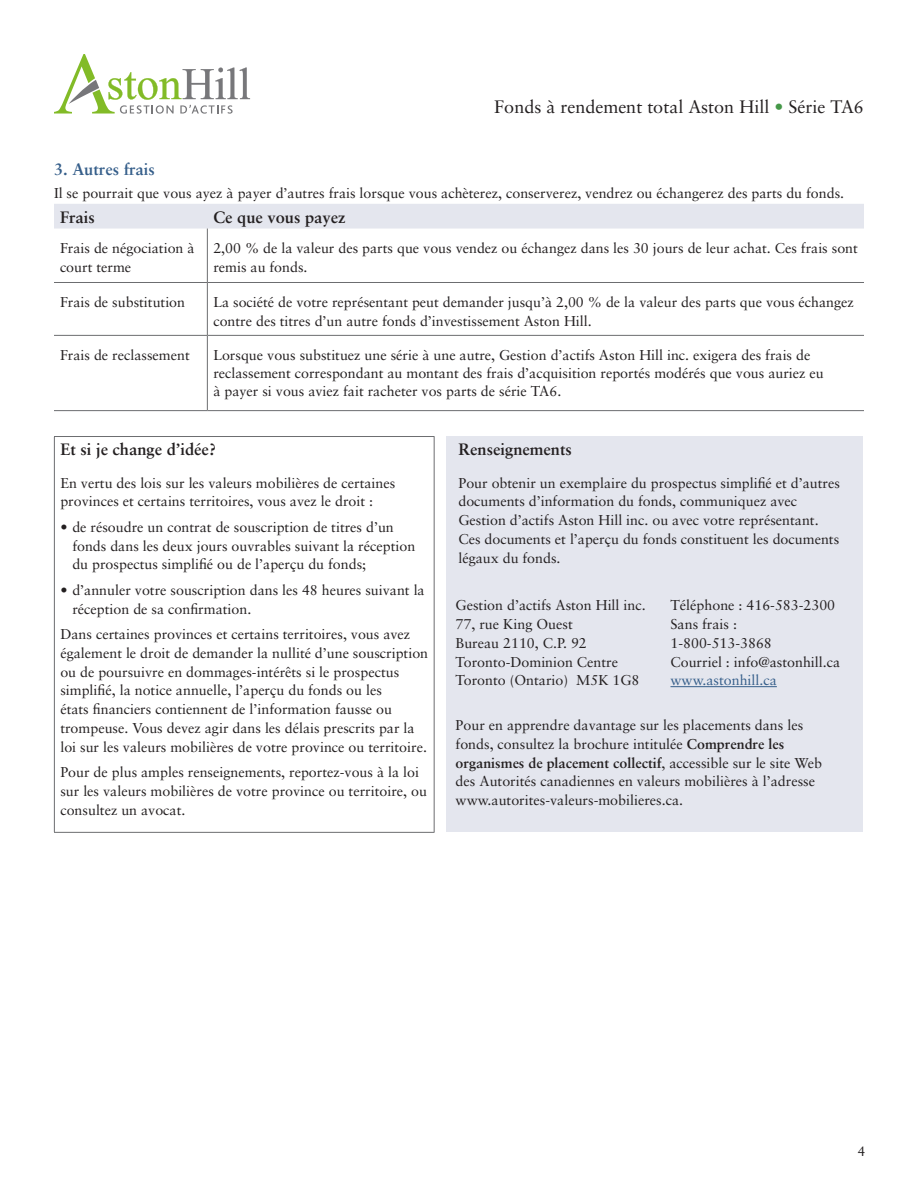
<style>
.page{position:relative;width:918px;height:1188px;background:#fff}
.page>*{position:absolute;margin:0;border:0;box-sizing:border-box;transform-origin:0 0}
.t1{font:18px "Sabon";color:#231f20}
.Body{font:700 16.5px "Sabon";color:#231f20}
.Headings{font:700 16.5px "Sabon";color:#355e8a}
.Body-2{font:14.25px/18.8px "Sabon";color:#231f20}
.Body-3{font:14.25px "Sabon";color:#355e8a}
.t2{font:13.5px "Sabon";color:#231f20}
.s1{color:#459848}
.s2{font-weight:700}
</style>
<div class="page">
<svg style="left:54px;top:54px;width:196px;height:60px"></svg>
<div style="left:54px;top:204px;width:810px;height:25px;background:#e4e6ee"></div>
<hr style="left:207px;top:229px;width:1px;height:53px;background:#6c6d70">
<hr style="left:54px;top:282px;width:153px;height:1px;background:#6c6d70">
<hr style="left:54px;top:335px;width:153px;height:1px;background:#6c6d70">
<hr style="left:54px;top:410px;width:153px;height:1px;background:#6c6d70">
<hr style="left:207px;top:283px;width:1px;height:52px;background:#6c6d70">
<hr style="left:207px;top:336px;width:1px;height:74px;background:#6c6d70">
<hr style="left:207px;top:282px;width:657px;height:1px;background:#6c6d70">
<hr style="left:207px;top:335px;width:657px;height:1px;background:#6c6d70">
<hr style="left:207px;top:410px;width:657px;height:1px;background:#6c6d70">
<div style="left:446px;top:437px;width:417px;height:395px;background:#e4e6ee"></div>
<hr style="left:54px;top:437px;width:1px;height:395px;background:#6c6d70">
<hr style="left:54px;top:436px;width:381px;height:1px;background:#6c6d70">
<hr style="left:54px;top:832px;width:381px;height:1px;background:#6c6d70">
<hr style="left:434px;top:437px;width:1px;height:395px;background:#6c6d70">
<hr style="left:670px;top:686px;width:107px;height:1px;background:#355e8a">
<p class="t1" style="left:494px;top:96px;width:371px">Fonds à rendement total Aston Hill <span class="s1">•</span> Série TA6</p>
<p class="Headings" style="left:54px;top:159px;width:102px">3. Autres frais</p>
<p class="Body-2" style="left:54px;top:183px;width:792px">Il se pourrait que vous ayez à payer d’autres frais lorsque vous achèterez, conserverez, vendrez ou échangerez des parts du fonds.</p>
<p class="Body" style="left:60px;top:207px;width:36px">Frais</p>
<p class="Body" style="left:213px;top:207px;width:134px">Ce que vous payez</p>
<p class="Body-2" style="left:60px;top:239px;width:136px">Frais de négociation à court terme</p>
<p class="Body-2" style="left:213px;top:239px;width:646px">2,00 % de la valeur des parts que vous vendez ou échangez dans les 30 jours de leur achat. Ces frais sont remis au fonds.</p>
<p class="Body-2" style="left:60px;top:293px;width:127px">Frais de substitution</p>
<p class="Body-2" style="left:213px;top:293px;width:642px">La société de votre représentant peut demander jusqu’à 2,00 % de la valeur des parts que vous échangez contre des titres d’un autre fonds d’investissement Aston Hill.</p>
<p class="Body-2" style="left:60px;top:345px;width:131px">Frais de reclassement</p>
<p class="Body-2" style="left:213px;top:346px;width:612px;line-height:18px">Lorsque vous substituez une série à une autre, Gestion d’actifs Aston Hill inc. exigera des frais de reclassement correspondant au montant des frais d’acquisition reportés modérés que vous auriez eu à payer si vous aviez fait racheter vos parts de série TA6.</p>
<p class="Body" style="left:60px;top:439px;width:157px">Et si je change d’idée?</p>
<p class="Body-2" style="left:60px;top:473px;width:336px">En vertu des lois sur les valeurs mobilières de certaines provinces et certains territoires, vous avez le droit :</p>
<p class="Body-2" style="left:72px;top:517px;width:344px;text-indent:-12px">• de résoudre un contrat de souscription de titres d’un fonds dans les deux jours ouvrables suivant la réception du prospectus simplifié ou de l’aperçu du fonds;</p>
<p class="Body-2" style="left:72px;top:580px;width:354px;text-indent:-12px">• d’annuler votre souscription dans les 48 heures suivant la réception de sa confirmation.</p>
<p class="Body-2" style="left:60px;top:625px;width:369px">Dans certaines provinces et certains territoires, vous avez également le droit de demander la nullité d’une souscription ou de poursuivre en dommages-intérêts si le prospectus simplifié, la notice annuelle, l’aperçu du fonds ou les<br>états financiers contiennent de l’information fausse ou trompeuse. Vous devez agir dans les délais prescrits par la loi sur les valeurs mobilières de votre province ou territoire.</p>
<p class="Body-2" style="left:60px;top:763px;width:368px">Pour de plus amples renseignements, reportez-vous à la loi sur les valeurs mobilières de votre province ou territoire, ou consultez un avocat.</p>
<p class="Body" style="left:458px;top:439px;width:115px">Renseignements</p>
<p class="Body-2" style="left:458px;top:473px;width:383px">Pour obtenir un exemplaire du prospectus simplifié et d’autres documents d’information du fonds, communiquez avec Gestion d’actifs Aston Hill inc. ou avec votre représentant.<br>Ces documents et l’aperçu du fonds constituent les documents légaux du fonds.</p>
<p class="Body-2" style="left:456px;top:596px;width:192px">Gestion d’actifs Aston Hill inc.</p>
<p class="Body-2" style="left:456px;top:615px;width:119px">77, rue King Ouest</p>
<p class="Body-2" style="left:456px;top:633px;width:133px">Bureau 2110, C.P. 92</p>
<p class="Body-2" style="left:456px;top:652px;width:164px">Toronto-Dominion Centre</p>
<p class="Body-2" style="left:456px;top:671px;width:185px">Toronto (Ontario) M5K 1G8</p>
<p class="Body-2" style="left:670px;top:596px;width:166px">Téléphone : 416-583-2300</p>
<p class="Body-2" style="left:670px;top:615px;width:68px">Sans frais :</p>
<p class="Body-2" style="left:670px;top:633px;width:103px">1-800-513-3868</p>
<p class="Body-2" style="left:670px;top:652px;width:171px">Courriel : info@astonhill.ca</p>
<p class="Body-3" style="left:670px;top:672px;width:108px">www.astonhill.ca</p>
<p class="Body-2" style="left:456px;top:716px;width:368px">Pour en apprendre davantage sur les placements dans les fonds, consultez la brochure intitulée <span class="s2">Comprendre les organismes de placement collectif</span>, accessible sur le site Web des Autorités canadiennes en valeurs mobilières à l’adresse www.autorites-valeurs-mobilieres.ca.</p>
<p class="t2" style="left:858px;top:1144px;width:9px">4</p>
</div>
